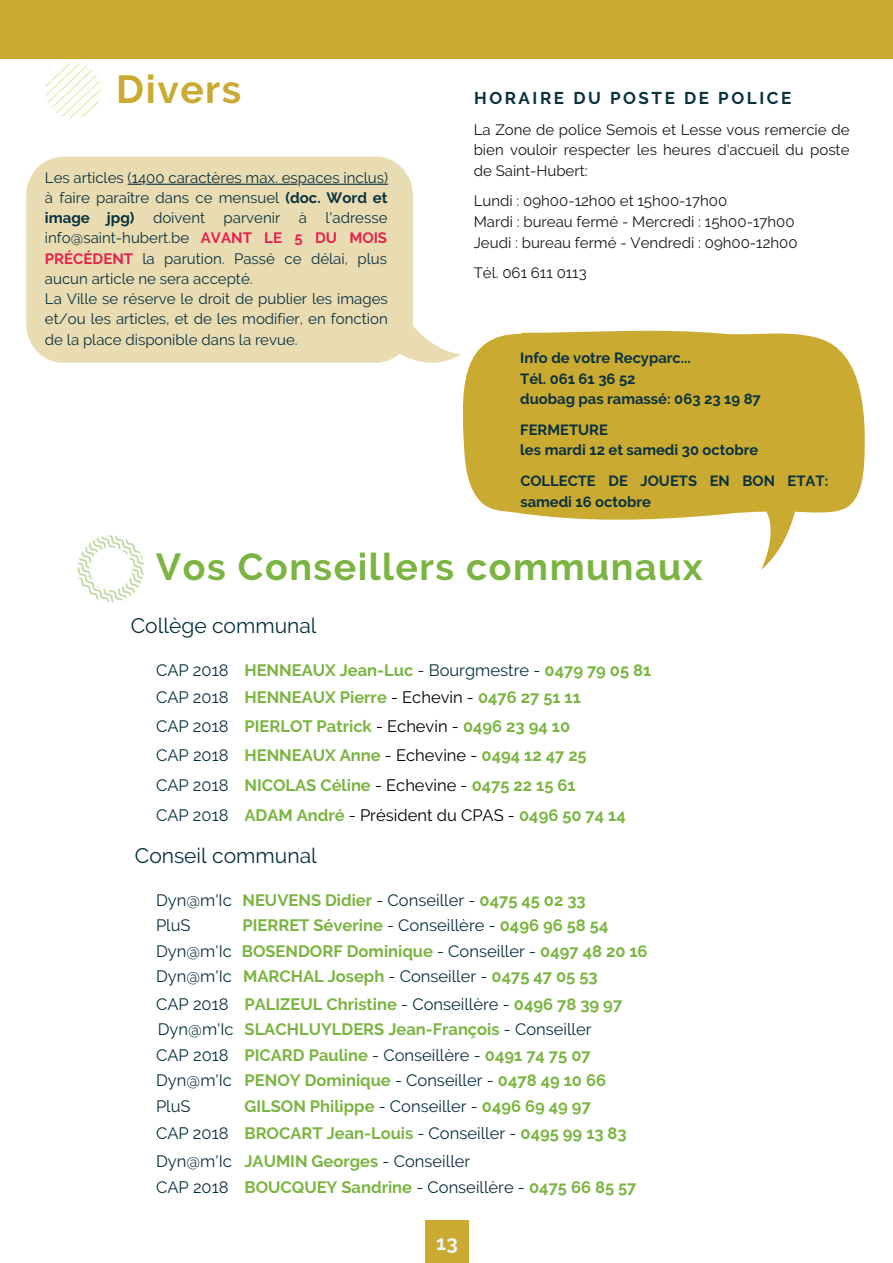
<style>
.page{position:relative;width:893px;height:1263px;background:#fff}
.page>*{position:absolute;margin:0;border:0;box-sizing:border-box;transform-origin:0 0}
.t1{font:700 39px "Raleway";letter-spacing:.04em;color:#caaa31}
.t2{font:700 37.5px "Raleway";letter-spacing:.04em;color:#7bb441}
.t3{font:21px "Raleway";color:#09313e}
.t4{font:700 20.4px "Raleway";color:#ecf4fb}
.t5{font:700 16.95px "Raleway";letter-spacing:.15em;color:#09313e}
.t6{font:700 16.5px/25.7px "Raleway";color:#7bb441}
.t7{font:16.5px/26.8px "Raleway";color:#09313e}
.t8{font:15px/20.2px "Raleway";color:#09313e}
.t9{font:15px/20.7px "Raleway";color:#15181c;text-align:justify}
.t10{font:700 14.7px/20.7px "Raleway";color:#09313e}
.s1{font-weight:700}
.s2{font-weight:700;color:#e42250}
.s3{font-weight:400;color:#09313e}
.s4{font-weight:400;color:#000001}
.s5{font-weight:700;color:#7bb441}
</style>
<div class="page">
<div style="left:0;top:0;width:893px;height:59px;background:#caaa31"></div>
<img style="left:45px;top:63px;width:56px;height:55px">
<svg style="left:26px;top:157px;width:435px;height:206px;background:#ecdfba"></svg>
<img style="left:77px;top:535px;width:67px;height:67px">
<svg style="left:461px;top:330px;width:404px;height:240px;fill:#caaa31"></svg>
<hr style="left:302px;top:184px;width:86px;height:1px;background:#09313e">
<hr style="left:146px;top:184px;width:152px;height:1px;background:#09313e">
<svg style="left:128px;top:184px;width:14px;height:1px"></svg>
<div style="left:425px;top:1221px;width:44px;height:42px;background:#caaa31"></div>
<h1 class="t1" style="left:116px;top:67px;width:127px">Divers</h1>
<p class="t8" style="left:45px;top:167px;width:345px">Les articles (1400 caractères max. espaces inclus) à faire paraître dans ce mensuel <span class="s1">(doc. Word et image jpg)</span> doivent parvenir à l'adresse info@saint-hubert.be <span class="s2">AVANT LE 5 DU MOIS PRÉCÉDENT</span> la parution. Passé ce délai, plus aucun article ne sera accepté.<br>La Ville se réserve le droit de publier les images et/ou les articles, et de les modifier, en fonction de la place disponible dans la revue.</p>
<p class="t5" style="left:474px;top:89px;width:319px">HORAIRE DU POSTE DE POLICE</p>
<p class="t9" style="left:474px;top:119px;width:377px">La Zone de police Semois et Lesse vous remercie de bien vouloir respecter les heures d'accueil du poste de Saint-Hubert:</p>
<p class="t9" style="left:474px;top:191px;width:325px;text-align:left">Lundi : 09h00-12h00 et 15h00-17h00<br>Mardi : bureau fermé - Mercredi : 15h00-17h00<br>Jeudi : bureau fermé - Vendredi : 09h00-12h00</p>
<p class="t9" style="left:474px;top:263px;width:114px">Tél. 061 611 0113</p>
<p class="t10" style="left:520px;top:347px;width:242px">Info de votre Recyparc...<br>Tél. 061 61 36 52<br>duobag pas ramassé: 063 23 19 87</p>
<p class="t10" style="left:520px;top:419px;width:240px">FERMETURE<br>les mardi 12 et samedi 30 octobre</p>
<p class="t10" style="left:520px;top:471px;width:309px">COLLECTE DE JOUETS EN BON ETAT: samedi 16 octobre</p>
<h2 class="t2" style="left:156px;top:545px;width:548px">Vos Conseillers communaux</h2>
<p class="t3" style="left:131px;top:613px;width:187px">Collège communal</p>
<p class="t6" style="left:156px;top:656px;width:497px;line-height:28.2px"><span class="s3">CAP 2018</span> HENNEAUX Jean-Luc <span class="s3">- Bourgmestre -</span> 0479 79 05 81<br><span class="s3">CAP 2018</span> HENNEAUX Pierre <span class="s4">- Echevin -</span> 0476 27 51 11<br><span class="s3">CAP 2018</span> PIERLOT Patrick <span class="s4">- Echevin -</span> 0496 23 94 10<br><span class="s3">CAP 2018</span> HENNEAUX Anne <span class="s4">- Echevine -</span> 0494 12 47 25</p>
<p class="t6" style="left:156px;top:771px;width:471px;line-height:29.2px"><span class="s3">CAP 2018</span> NICOLAS Céline <span class="s4">- Echevine -</span> 0475 22 15 61<br><span class="s3">CAP 2018</span> ADAM André <span class="s4">- Président du CPAS -</span> 0496 50 74 14</p>
<p class="t3" style="left:135px;top:844px;width:183px">Conseil communal</p>
<p class="t6" style="left:156px;top:887px;width:431px"><span class="s3">Dyn@m'Ic</span> NEUVENS Didier <span class="s3">- Conseiller -</span> 0475 45 02 33</p>
<p class="t6" style="left:156px;top:912px;width:493px;text-indent:86px">PIERRET Séverine <span class="s3">- Conseillère -</span> 0496 96 58 54<br><span class="s3">Dyn@m'Ic</span> BOSENDORF Dominique <span class="s3">- Conseiller -</span> 0497 48 20 16<br><span class="s3">Dyn@m'Ic</span> MARCHAL Joseph <span class="s3">- Conseiller -</span> 0475 47 05 53</p>
<p class="t6" style="left:156px;top:991px;width:468px"><span class="s3">CAP 2018</span> PALIZEUL Christine <span class="s3">- Conseillère -</span> 0496 78 39 97<br><span class="s3">Dyn@m'Ic</span> SLACHLUYLDERS Jean-François <span class="s3">- Conseiller<br>CAP 2018</span> PICARD Pauline <span class="s3">- Conseillère -</span> 0491 74 75 07</p>
<p class="t7" style="left:156px;top:1066px;width:452px">Dyn@m'Ic <span class="s5">PENOY Dominique</span> - Conseiller - <span class="s5">0478 49 10 66<br></span>PluS</p>
<p class="t7" style="left:156px;top:912px;width:36px">PluS</p>
<p class="t6" style="left:156px;top:1093px;width:472px;line-height:27.2px;text-indent:88px">GILSON Philippe <span class="s3">- Conseiller -</span> 0496 69 49 97<br><span class="s3">CAP 2018</span> BROCART Jean-Louis <span class="s3">- Conseiller -</span> 0495 99 13 83<br><span class="s3">Dyn@m'Ic</span> JAUMIN Georges <span class="s3">- Conseiller</span></p>
<p class="t6" style="left:156px;top:1174px;width:482px"><span class="s3">CAP 2018</span> BOUCQUEY Sandrine <span class="s3">- Conseillère -</span> 0475 66 85 57</p>
<p class="t4" style="left:436px;top:1231px;width:23px">13</p>
</div>
